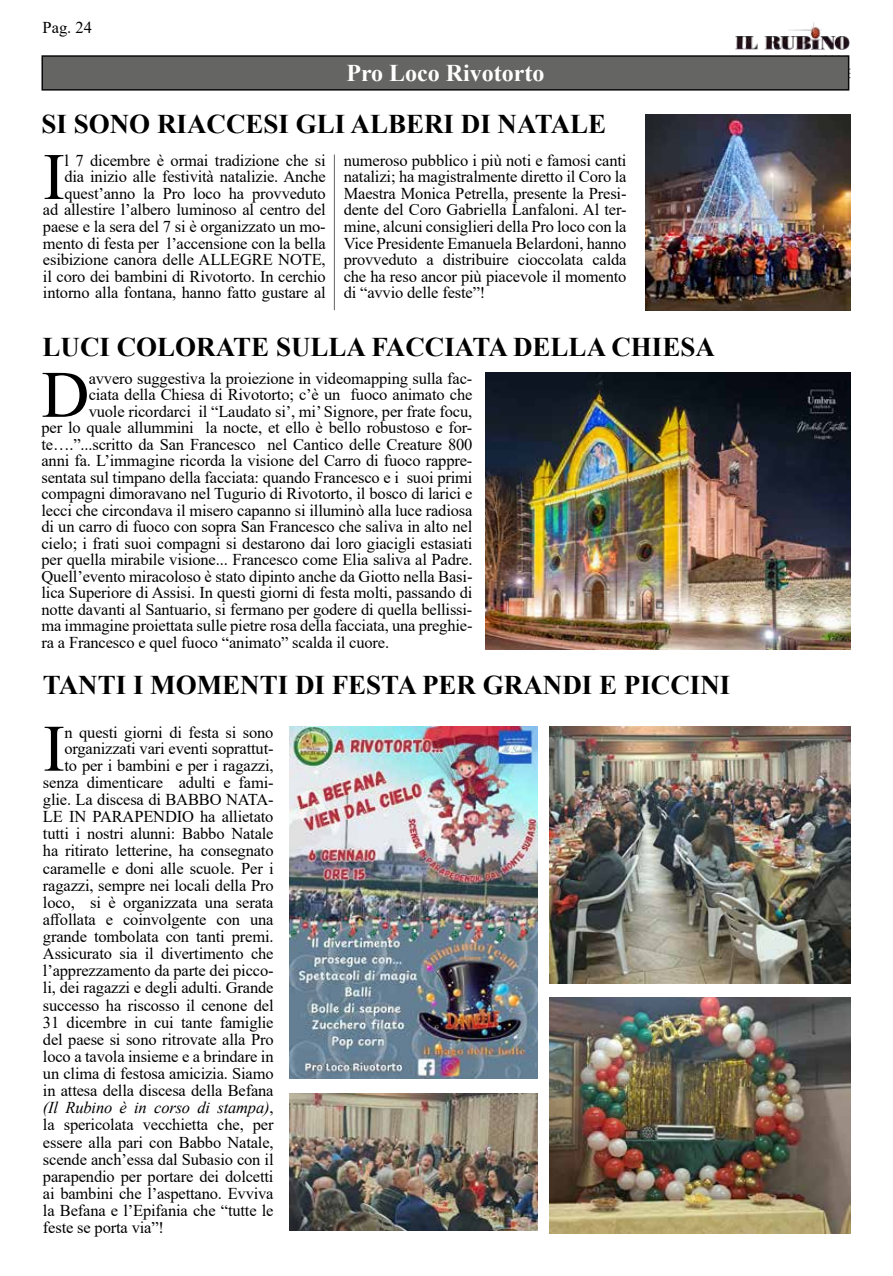
<style>
.page{position:relative;width:893px;height:1276px;background:#fff}
.page>*{position:absolute;margin:0;border:0;box-sizing:border-box;transform-origin:0 0}
.t1{font:66.3px "Times New Roman";color:#000}
.t2{font:700 27px "Times New Roman";color:#000}
.t3{font:700 24px "Times New Roman";color:#fff}
.t4{font:16.5px/16.5px "Times New Roman";letter-spacing:-.01em;color:#000;text-align:right}
.t5{font:italic 16.5px "Times New Roman";letter-spacing:-.01em;color:#000}
.s1{font-style:normal}
</style>
<div class="page">
<hr style="left:43px;top:69px;width:807px;height:1px;background:#646363">
<hr style="left:43px;top:73px;width:807px;height:1px;background:#646363">
<hr style="left:43px;top:77px;width:807px;height:1px;background:#646363">
<img style="left:736px;top:22px;width:113px;height:28px">
<div style="left:42px;top:56px;width:807px;height:34px;background:#656563"></div>
<div style="left:41px;top:55px;width:808px;height:36px;border:2px solid #0a0a0a"></div>
<img style="left:645px;top:114px;width:206px;height:196px">
<img style="left:485px;top:373px;width:366px;height:276px">
<img style="left:289px;top:726px;width:249px;height:353px">
<img style="left:550px;top:726px;width:300px;height:257px">
<img style="left:550px;top:997px;width:301px;height:236px">
<img style="left:289px;top:1093px;width:249px;height:137px">
<hr style="left:334px;top:154px;width:1px;height:156px;background:#646363">
<p class="t4" style="left:43px;top:18px;width:51px">Pag. 24</p>
<h3 class="t3" style="left:346px;top:56px;width:200px">Pro Loco Rivotorto</h3>
<h2 class="t2" style="left:41px;top:104px;width:566px">SI SONO RIACCESI GLI ALBERI DI NATALE</h2>
<h1 class="t1" style="left:43px;top:130px;width:24px">I</h1>
<p class="t4" style="left:43px;top:152px;width:284px">l 7 dicembre è ormai tradizione che si dia inizio alle festività natalizie. Anche quest’anno la Pro loco ha provveduto<br>ad allestire l’albero luminoso al centro del paese e la sera del 7 si è organizzato un mo&shy;mento di festa per l’accensione con la bella esibizione canora delle ALLEGRE NOTE, il coro dei bambini di Rivotorto. In cerchio intorno alla fontana, hanno fatto gustare al</p>
<p class="t4" style="left:344px;top:152px;width:284px;text-align:justify">numeroso pubblico i più noti e famosi canti natalizi; ha magistralmente diretto il Coro la Maestra Monica Petrella, presente la Presi&shy;dente del Coro Gabriella Lanfaloni. Al ter&shy;mine, alcuni consiglieri della Pro loco con la Vice Presidente Emanuela Belardoni, hanno provveduto a distribuire cioccolata calda che ha reso ancor più piacevole il momento di “avvio delle feste”!</p>
<h2 class="t2" style="left:43px;top:327px;width:674px">LUCI COLORATE SULLA FACCIATA DELLA CHIESA</h2>
<h1 class="t1" style="left:41px;top:348px;width:49px">D</h1>
<p class="t4" style="left:89px;top:369px;width:385px">avvero suggestiva la proiezione in videomapping sulla fac-</p>
<p class="t4" style="left:89px;top:386px;width:385px">ciata della Chiesa di Rivotorto; c’è un fuoco animato che</p>
<p class="t4" style="left:89px;top:402px;width:385px">vuole ricordarci il “Laudato si’, mi’ Signore, per frate focu,</p>
<p class="t4" style="left:41px;top:419px;width:432px">per lo quale allummini la nocte, et ello è bello robustoso e for-</p>
<p class="t4" style="left:41px;top:435px;width:432px">te….”...scritto da San Francesco nel Cantico delle Creature 800</p>
<p class="t4" style="left:41px;top:452px;width:432px">anni fa. L’immagine ricorda la visione del Carro di fuoco rappre-</p>
<p class="t4" style="left:41px;top:468px;width:432px">sentata sul timpano della facciata: quando Francesco e i suoi primi</p>
<p class="t4" style="left:41px;top:485px;width:432px">compagni dimoravano nel Tugurio di Rivotorto, il bosco di larici e</p>
<p class="t4" style="left:41px;top:501px;width:432px">lecci che circondava il misero capanno si illuminò alla luce radiosa</p>
<p class="t4" style="left:41px;top:518px;width:432px">di un carro di fuoco con sopra San Francesco che saliva in alto nel</p>
<p class="t4" style="left:41px;top:534px;width:432px">cielo; i frati suoi compagni si destarono dai loro giacigli estasiati</p>
<p class="t4" style="left:41px;top:551px;width:432px">per quella mirabile visione... Francesco come Elia saliva al Padre.</p>
<p class="t4" style="left:41px;top:567px;width:432px">Quell’evento miracoloso è stato dipinto anche da Giotto nella Basi-</p>
<p class="t4" style="left:41px;top:584px;width:432px">lica Superiore di Assisi. In questi giorni di festa molti, passando di</p>
<p class="t4" style="left:41px;top:600px;width:432px">notte davanti al Santuario, si fermano per godere di quella bellissi-</p>
<p class="t4" style="left:41px;top:617px;width:432px">ma immagine proiettata sulle pietre rosa della facciata, una preghie-</p>
<p class="t4" style="left:41px;top:633px;width:349px">ra a Francesco e quel fuoco “animato” scalda il cuore.</p>
<h2 class="t2" style="left:43px;top:665px;width:689px">TANTI I MOMENTI DI FESTA PER GRANDI E PICCINI</h2>
<h1 class="t1" style="left:43px;top:702px;width:24px">I</h1>
<p class="t4" style="left:64px;top:723px;width:211px">n questi giorni di festa si sono</p>
<p class="t4" style="left:64px;top:740px;width:211px">organizzati vari eventi soprattut-</p>
<p class="t4" style="left:64px;top:756px;width:211px">to per i bambini e per i ragazzi,</p>
<p class="t4" style="left:43px;top:773px;width:232px">senza dimenticare adulti e fami-</p>
<p class="t4" style="left:43px;top:790px;width:232px">glie. La discesa di BABBO NATA-</p>
<p class="t4" style="left:43px;top:808px;width:232px">LE IN PARAPENDIO ha allietato</p>
<p class="t4" style="left:43px;top:825px;width:232px">tutti i nostri alunni: Babbo Natale</p>
<p class="t4" style="left:43px;top:842px;width:232px">ha ritirato letterine, ha consegnato</p>
<p class="t4" style="left:43px;top:859px;width:232px">caramelle e doni alle scuole. Per i</p>
<p class="t4" style="left:43px;top:876px;width:232px">ragazzi, sempre nei locali della Pro</p>
<p class="t4" style="left:43px;top:893px;width:232px">loco, si è organizzata una serata</p>
<p class="t4" style="left:43px;top:910px;width:232px">affollata e coinvolgente con una</p>
<p class="t4" style="left:43px;top:927px;width:232px">grande tombolata con tanti premi.</p>
<p class="t4" style="left:43px;top:945px;width:232px">Assicurato sia il divertimento che</p>
<p class="t4" style="left:43px;top:962px;width:232px">l’apprezzamento da parte dei picco-</p>
<p class="t4" style="left:43px;top:979px;width:232px">li, dei ragazzi e degli adulti. Grande</p>
<p class="t4" style="left:43px;top:996px;width:232px">successo ha riscosso il cenone del</p>
<p class="t4" style="left:43px;top:1013px;width:232px">31 dicembre in cui tante famiglie</p>
<p class="t4" style="left:43px;top:1030px;width:232px">del paese si sono ritrovate alla Pro</p>
<p class="t4" style="left:43px;top:1047px;width:232px">loco a tavola insieme e a brindare in</p>
<p class="t4" style="left:43px;top:1064px;width:232px">un clima di festosa amicizia. Siamo</p>
<p class="t4" style="left:43px;top:1082px;width:232px">in attesa della discesa della Befana</p>
<p class="t5" style="left:43px;top:1096px;width:232px">(Il Rubino è in corso di stampa)<span class="s1">,</span></p>
<p class="t4" style="left:43px;top:1116px;width:232px">la spericolata vecchietta che, per</p>
<p class="t4" style="left:43px;top:1133px;width:232px">essere alla pari con Babbo Natale,</p>
<p class="t4" style="left:43px;top:1150px;width:232px">scende anch’essa dal Subasio con il</p>
<p class="t4" style="left:43px;top:1167px;width:232px">parapendio per portare dei dolcetti</p>
<p class="t4" style="left:43px;top:1184px;width:232px">ai bambini che l’aspettano. Evviva</p>
<p class="t4" style="left:43px;top:1201px;width:232px">la Befana e l’Epifania che “tutte le</p>
<p class="t4" style="left:43px;top:1219px;width:123px">feste se porta via”!</p>
</div>
